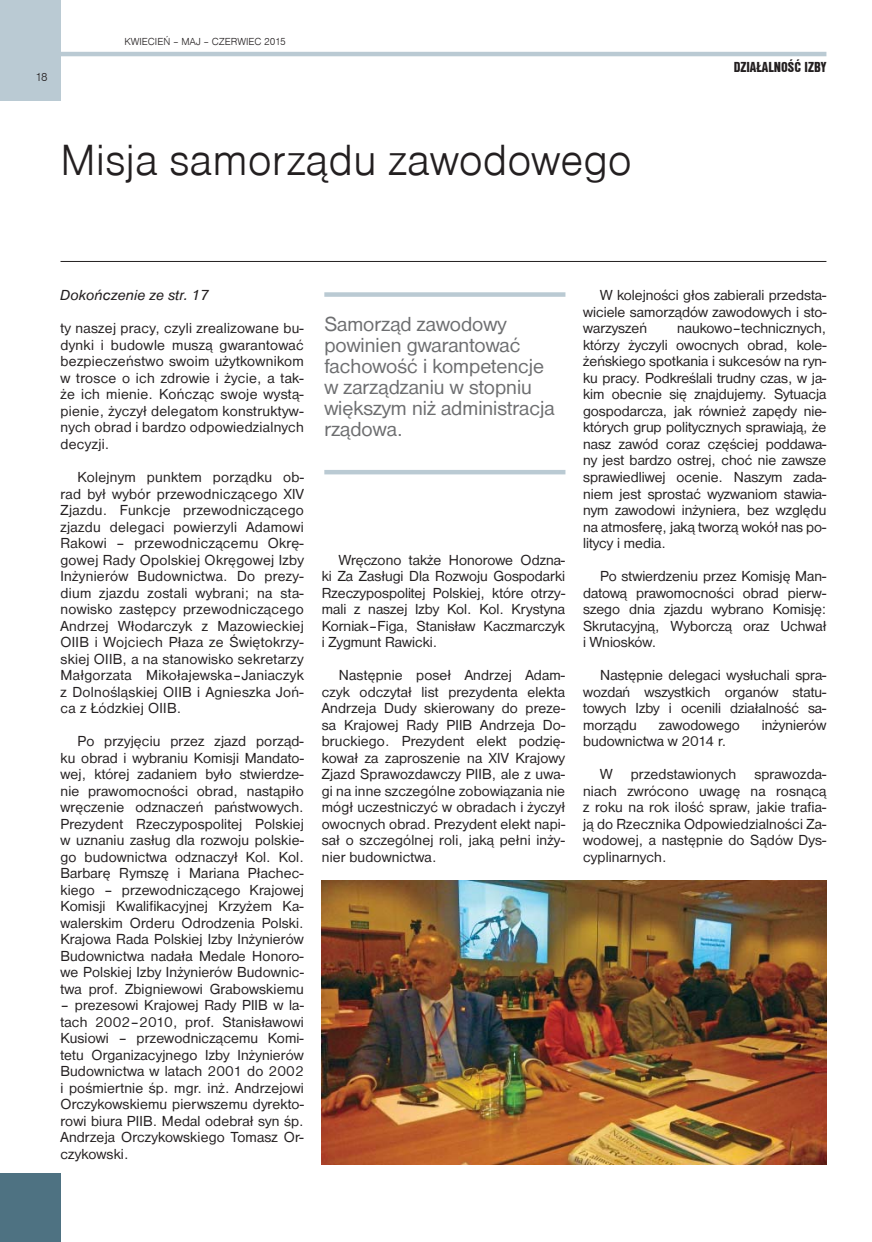
<style>
.page{position:relative;width:872px;height:1242px;background:#fff}
.page>*{position:absolute;margin:0;border:0;box-sizing:border-box;transform-origin:0 0}
.t1{font:45px "Nimbus San D Ligh";color:#231f20}
.t2{font:21px/21px "Nimbus San D";color:#6d6e70}
.t3{font:15px/16.5px "Nimbus San D";letter-spacing:.01em;color:#231f20;text-align:justify}
.t4{font:italic 15px "Nimbus San D";color:#231f20}
.t5{font:15px "Nimbus San D Blac Cond";color:#231f20}
.t6{font:12px "Nimbus San D Ligh";color:#231f20}
.t7{font:10.5px "Nimbus San D Ligh";color:#231f20}
</style>
<div class="page">
<div style="left:0;top:0;width:60px;height:101px;background:#bacad3"></div>
<hr style="left:60px;top:52px;width:766px;height:4px;background:#bacad3">
<div style="left:0;top:1172px;width:60px;height:69px;background:#4e7282"></div>
<div style="left:324px;top:292px;width:241px;height:5px;background:#bacad3"></div>
<hr style="left:324px;top:470px;width:241px;height:4px;background:#bacad3">
<hr style="left:60px;top:261px;width:766px;height:1px;background:#231f20">
<img style="left:322px;top:880px;width:504px;height:284px">
<p class="t6" style="left:35px;top:69px;width:14px">18</p>
<p class="t7" style="left:124px;top:36px;width:163px">KWIECIEŃ – MAJ – CZERWIEC 2015</p>
<h1 class="t1" style="left:60px;top:133px;width:573px">Misja samorządu zawodowego</h1>
<p class="t5" style="left:733px;top:58px;width:94px">DZIAŁALNOŚĆ IZBY</p>
<p class="t4" style="left:60px;top:286px;width:150px">Dokończenie ze str. 17</p>
<p class="t3" style="left:60px;top:320px;width:245px">ty naszej pracy, czyli zrealizowane bu&shy;dynki i budowle muszą gwarantować bezpieczeństwo swoim użytkownikom w trosce o ich zdrowie i życie, a tak&shy;że ich mienie. Kończąc swoje wystą&shy;pienie, życzył delegatom konstruktyw&shy;nych obrad i bardzo odpowiedzialnych decyzji.</p>
<p class="t3" style="left:60px;top:469px;width:245px;text-indent:17px">Kolejnym punktem porządku ob&shy;rad był wybór przewodniczącego XIV Zjazdu. Funkcje przewodniczącego zjazdu delegaci powierzyli Adamowi Rakowi – przewodniczącemu Okrę&shy;gowej Rady Opolskiej Okręgowej Izby Inżynierów Budownictwa. Do prezy&shy;dium zjazdu zostali wybrani; na sta&shy;nowisko zastępcy przewodniczącego Andrzej Włodarczyk z Mazowieckiej OIIB i Wojciech Płaza ze Świętokrzy&shy;skiej OIIB, a na stanowisko sekretarzy Małgorzata Mikołajewska–Janiaczyk z Dolnośląskiej OIIB i Agnieszka Joń&shy;ca z Łódzkiej OIIB.</p>
<p class="t3" style="left:60px;top:733px;width:245px;text-indent:17px">Po przyjęciu przez zjazd porząd&shy;ku obrad i wybraniu Komisji Mandato&shy;wej, której zadaniem było stwierdze&shy;nie prawomocności obrad, nastąpiło wręczenie odznaczeń państwowych.<br>Prezydent Rzeczypospolitej Polskiej w uznaniu zasług dla rozwoju polskie&shy;go budownictwa odznaczył Kol. Kol.<br>Barbarę Rymszę i Mariana Płachec&shy;kiego – przewodniczącego Krajowej Komisji Kwalifikacyjnej Krzyżem Ka&shy;walerskim Orderu Odrodzenia Polski.<br>Krajowa Rada Polskiej Izby Inżynierów Budownictwa nadała Medale Honoro&shy;we Polskiej Izby Inżynierów Budownic&shy;twa prof. Zbigniewowi Grabowskiemu</p>
<p class="t3" style="left:60px;top:997px;width:245px">– prezesowi Krajowej Rady PIIB w la&shy;tach 2002–2010, prof. Stanisławowi Kusiowi – przewodniczącemu Komi&shy;tetu Organizacyjnego Izby Inżynierów Budownictwa w latach 2001 do 2002 i pośmiertnie śp. mgr. inż. Andrzejowi Orczykowskiemu pierwszemu dyrekto&shy;rowi biura PIIB. Medal odebrał syn śp.<br>Andrzeja Orczykowskiego Tomasz Or&shy;czykowski.</p>
<h2 class="t2" style="left:324px;top:313px;width:232px">Samorząd zawodowy powinien gwarantować fachowość i kompetencje w zarządzaniu w stopniu większym niż administracja rządowa.</h2>
<p class="t3" style="left:322px;top:551px;width:245px;text-indent:17px">Wręczono także Honorowe Odzna&shy;ki Za Zasługi Dla Rozwoju Gospodarki Rzeczypospolitej Polskiej, które otrzy&shy;mali z naszej Izby Kol. Kol. Krystyna Korniak–Figa, Stanisław Kaczmarczyk i Zygmunt Rawicki.</p>
<p class="t3" style="left:322px;top:667px;width:245px;text-indent:17px">Następnie poseł Andrzej Adam&shy;czyk odczytał list prezydenta elekta Andrzeja Dudy skierowany do preze&shy;sa Krajowej Rady PIIB Andrzeja Do&shy;bruckiego. Prezydent elekt podzię&shy;kował za zaproszenie na XIV Krajowy Zjazd Sprawozdawczy PIIB, ale z uwa&shy;gi na inne szczególne zobowiązania nie mógł uczestniczyć w obradach i życzył owocnych obrad. Prezydent elekt napi&shy;sał o szczególnej roli, jaką pełni inży&shy;nier budownictwa.</p>
<p class="t3" style="left:583px;top:287px;width:245px;text-indent:17px">W kolejności głos zabierali przedsta&shy;wiciele samorządów zawodowych i sto&shy;warzyszeń</p>
<p class="t3" style="left:583px;top:320px;width:245px;text-indent:94px">naukowo–technicznych, którzy życzyli owocnych obrad, kole&shy;żeńskiego spotkania i sukcesów na ryn&shy;ku pracy. Podkreślali trudny czas, w ja&shy;kim obecnie się znajdujemy. Sytuacja gospodarcza, jak również zapędy nie&shy;których grup politycznych sprawiają, że nasz zawód coraz częściej poddawa&shy;ny jest bardzo ostrej, choć nie zawsze sprawiedliwej ocenie. Naszym zada&shy;niem jest sprostać wyzwaniom stawia&shy;nym zawodowi inżyniera, bez względu na atmosferę, jaką tworzą wokół nas po&shy;litycy i media.</p>
<p class="t3" style="left:583px;top:568px;width:245px;text-indent:17px">Po stwierdzeniu przez Komisję Man&shy;datową prawomocności obrad pierw&shy;szego dnia zjazdu wybrano Komisję:<br>Skrutacyjną, Wyborczą oraz Uchwał i Wniosków.</p>
<p class="t3" style="left:583px;top:667px;width:245px;text-indent:17px">Następnie delegaci wysłuchali spra&shy;wozdań wszystkich organów statu&shy;towych Izby i ocenili działalność sa&shy;morządu</p>
<p class="t3" style="left:658px;top:716px;width:83px">zawodowego</p>
<p class="t3" style="left:761px;top:716px;width:66px">inżynierów</p>
<p class="t3" style="left:583px;top:733px;width:144px">budownictwa w 2014 r.</p>
<p class="t3" style="left:583px;top:766px;width:245px;text-indent:17px">W przedstawionych sprawozda&shy;niach zwrócono uwagę na rosnącą z roku na rok ilość spraw, jakie trafia&shy;ją do Rzecznika Odpowiedzialności Za&shy;wodowej, a następnie do Sądów Dys&shy;cyplinarnych.</p>
</div>
